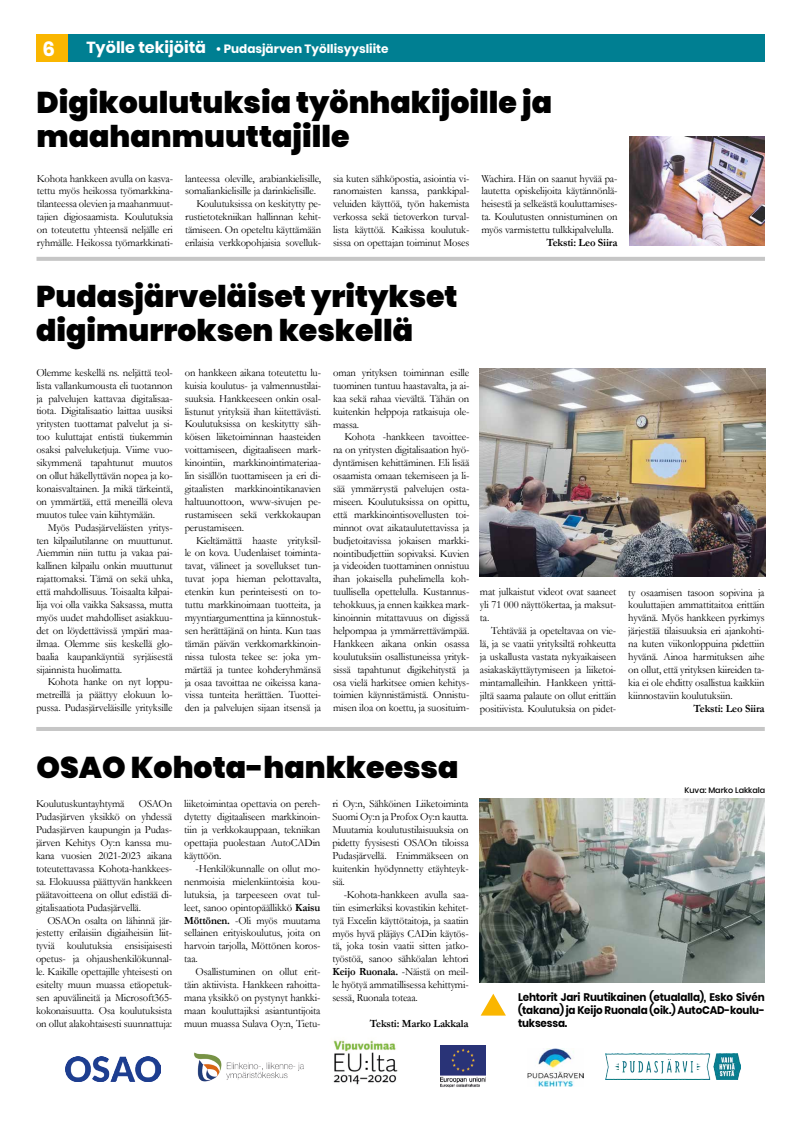
<style>
.page{position:relative;width:794px;height:1134px;background:#fff}
.page>*{position:absolute;margin:0;border:0;box-sizing:border-box;transform-origin:0 0}
.t1{font:900 30px/34px "Poppins";color:#000}
.t2{font:700 20px "Poppins";color:#fff}
.t3{font:700 12px "Poppins";color:#fff}
.t4{font:11px/12.9px "Garamond";letter-spacing:-.015em;color:#000;text-align:justify}
.t5{font:700 11px/13px "Poppins";letter-spacing:-.015em;color:#000;text-align:justify;scale:.94 1}
.t6{font:700 11px "Garamond";letter-spacing:-.015em;color:#000}
.t7{font:500 8px "Poppins";color:#000}
.s1{font-size:16px}
.s2{font-weight:700}
</style>
<div class="page">
<div style="left:67px;top:35px;width:697px;height:27px;background:#007f92"></div>
<div style="left:36px;top:35px;width:32px;height:27px;background:#fab600"></div>
<img style="left:441px;top:1046px;width:44px;height:42px">
<img style="left:528px;top:1048px;width:55px;height:39px">
<img style="left:194px;top:1052px;width:110px;height:30px">
<img style="left:66px;top:1056px;width:95px;height:25px">
<img style="left:605px;top:1054px;width:136px;height:25px">
<img style="left:333px;top:1040px;width:65px;height:45px">
<img style="left:629px;top:136px;width:135px;height:109px">
<hr style="left:36px;top:727px;width:729px;height:4px;background:#c6c6c6">
<img style="left:480px;top:799px;width:284px;height:183px">
<svg style="left:481px;top:994px;width:25px;height:21px"></svg>
<hr style="left:37px;top:257px;width:728px;height:4px;background:#c6c6c6">
<img style="left:480px;top:369px;width:285px;height:207px">
<h2 class="t2" style="left:43px;top:37px;width:14px">6</h2>
<p class="t3" style="left:86px;top:41px;width:304px"><span class="s1">Työlle tekijöitä</span> • Pudasjärven Työllisyysliite</p>
<h1 class="t1" style="left:36px;top:86px;width:517px">Digikoulutuksia työnhakijoille ja maahanmuuttajille</h1>
<p class="t4" style="left:37px;top:171px;width:138px">Kohota hankkeen avulla on kasva&shy;tettu myös heikossa työmarkkina&shy;tilanteessa olevien ja maahanmuut&shy;tajien digiosaamista. Koulutuksia on toteutettu yhteensä neljälle eri ryhmälle. Heikossa työmarkkinati-</p>
<p class="t4" style="left:185px;top:171px;width:138px">lanteessa oleville, arabiankielisille,</p>
<p class="t4" style="left:185px;top:184px;width:132px">somaliankielisille ja darinkielisille.</p>
<p class="t4" style="left:196px;top:197px;width:126px">Koulutuksissa on keskitytty pe-</p>
<p class="t4" style="left:185px;top:210px;width:138px">rustietotekniikan hallinnan kehit-</p>
<p class="t4" style="left:185px;top:223px;width:138px">tämiseen. On opeteltu käyttämään</p>
<p class="t4" style="left:185px;top:236px;width:138px">erilaisia verkkopohjaisia sovelluk-</p>
<p class="t4" style="left:333px;top:171px;width:138px">sia kuten sähköpostia, asiointia vi&shy;ranomaisten kanssa, pankkipal&shy;veluiden käyttöä, työn hakemista verkossa sekä tietoverkon turval&shy;lista käyttöä. Kaikissa koulutuk&shy;sissa on opettajan toiminut Moses</p>
<p class="t4" style="left:481px;top:171px;width:138px">Wachira. Hän on saanut hyvää pa&shy;lautetta opiskelijoita käytännönlä&shy;heisestä ja selkeästä kouluttamises&shy;ta. Koulutusten onnistuminen on myös varmistettu tulkkipalvelulla.</p>
<p class="t6" style="left:546px;top:235px;width:73px">Teksti: Leo Siira</p>
<h1 class="t1" style="left:36px;top:280px;width:423px">Pudasjärveläiset yritykset digimurroksen keskellä</h1>
<p class="t4" style="left:36px;top:366px;width:138px">Olemme keskellä ns. neljättä teol&shy;lista vallankumousta eli tuotannon ja palvelujen kattavaa digitalisaa&shy;tiota. Digitalisaatio laittaa uusiksi yritysten tuottamat palvelut ja si&shy;too kuluttajat entistä tiukemmin osaksi palveluketjuja. Viime vuo&shy;sikymmenä tapahtunut muutos on ollut häkellyttävän nopea ja ko&shy;konaisvaltainen. Ja mikä tärkeintä, on ymmärtää, että meneillä oleva muutos tulee vain kiihtymään.</p>
<p class="t4" style="left:36px;top:520px;width:138px;text-indent:11px">Myös Pudasjärveläisten yritys&shy;ten kilpailutilanne on muuttunut.<br>Aiemmin niin tuttu ja vakaa pai&shy;kallinen kilpailu onkin muuttunut rajattomaksi. Tämä on sekä uhka, että mahdollisuus. Toisaalta kilpai&shy;lija voi olla vaikka Saksassa, mutta myös uudet mahdolliset asiakkuu&shy;det on löydettävissä ympäri maa&shy;ilmaa. Olemme siis keskellä glo&shy;baalia kaupankäyntiä syrjäisestä sijainnista huolimatta.</p>
<p class="t4" style="left:36px;top:675px;width:138px;text-indent:11px">Kohota hanke on nyt loppu&shy;metreillä ja päättyy elokuun lo&shy;pussa. Pudasjärveläisille yrityksille</p>
<p class="t4" style="left:185px;top:366px;width:138px">on hankkeen aikana toteutettu lu&shy;kuisia koulutus- ja valmennustilai&shy;suuksia. Hankkeeseen onkin osal&shy;listunut yrityksiä ihan kiitettävästi.<br>Koulutuksissa on keskitytty säh&shy;köisen liiketoiminnan haasteiden voittamiseen, digitaaliseen mark&shy;kinointiin, markkinointimateriaa&shy;lin sisällön tuottamiseen ja eri di&shy;gitaalisten markkinointikanavien haltuunottoon, www-sivujen pe&shy;rustamiseen sekä verkkokaupan perustamiseen.</p>
<p class="t4" style="left:185px;top:533px;width:138px;text-indent:11px">Kieltämättä haaste yrityksil&shy;le on kova. Uudenlaiset toiminta&shy;tavat, välineet ja sovellukset tun&shy;tuvat jopa hieman pelottavalta, etenkin kun perinteisesti on to&shy;tuttu markkinoimaan tuotteita, ja myyntiargumenttina ja kiinnostuk&shy;sen herättäjänä on hinta. Kun taas tämän päivän verkkomarkkinoin&shy;nissa tulosta tekee se: joka ym&shy;märtää ja tuntee kohderyhmänsä ja osaa tavoittaa ne oikeissa kana&shy;vissa tunteita herättäen. Tuottei&shy;den ja palvelujen sijaan itsensä ja</p>
<p class="t4" style="left:333px;top:366px;width:138px">oman yrityksen toiminnan esille tuominen tuntuu haastavalta, ja ai&shy;kaa sekä rahaa vievältä. Tähän on kuitenkin helppoja ratkaisuja ole&shy;massa.</p>
<p class="t4" style="left:333px;top:430px;width:138px;text-indent:11px">Kohota -hankkeen tavoittee&shy;na on yritysten digitalisaation hyö&shy;dyntämisen kehittäminen. Eli lisää osaamista omaan tekemiseen ja li&shy;sää ymmärrystä palvelujen osta&shy;miseen. Koulutuksissa on opittu, että markkinointisovellusten toi&shy;minnot ovat aikataulutettavissa ja budjetoitavissa jokaisen markki&shy;nointibudjettiin sopivaksi. Kuvien ja videoiden tuottaminen onnistuu ihan jokaisella puhelimella koh&shy;tuullisella opettelulla. Kustannus&shy;tehokkuus, ja ennen kaikkea mark&shy;kinoinnin mitattavuus on digissä helpompaa ja ymmärrettävämpää.<br>Hankkeen aikana onkin osassa koulutuksiin osallistuneissa yrityk&shy;sissä tapahtunut digikehitystä ja osa vielä harkitsee omien kehitys&shy;toimien käynnistämistä. Onnistu&shy;misen iloa on koettu, ja suosituim-</p>
<p class="t4" style="left:480px;top:585px;width:138px">mat julkaistut videot ovat saaneet yli 71 000 näyttökertaa, ja maksut&shy;ta.</p>
<p class="t4" style="left:480px;top:624px;width:138px;text-indent:11px">Tehtävää ja opeteltavaa on vie&shy;lä, ja se vaatii yrityksiltä rohkeutta ja uskallusta vastata nykyaikaiseen asiakaskäyttäytymiseen ja liiketoi&shy;mintamalleihin. Hankkeen yrittä&shy;jiltä saama palaute on ollut erittäin positiivista. Koulutuksia on pidet-</p>
<p class="t4" style="left:628px;top:585px;width:138px">ty osaamisen tasoon sopivina ja kouluttajien ammattitaitoa erittäin hyvänä. Myös hankkeen pyrkimys järjestää tilaisuuksia eri ajankohti&shy;na kuten viikonloppuina pidettiin hyvänä. Ainoa harmituksen aihe on ollut, että yrityksen kiireiden ta&shy;kia ei ole ehditty osallistua kaikkiin kiinnostaviin koulutuksiin.</p>
<p class="t6" style="left:693px;top:701px;width:73px">Teksti: Leo Siira</p>
<h1 class="t1" style="left:37px;top:751px;width:423px">OSAO Kohota-hankkeessa</h1>
<p class="t4" style="left:36px;top:797px;width:90px">Koulutuskuntayhtymä</p>
<p class="t4" style="left:36px;top:797px;width:138px;text-indent:103px">OSAOn Pudasjärven yksikkö on yhdessä Pudasjärven kaupungin ja Pudas&shy;järven Kehitys Oy:n kanssa mu&shy;kana vuosien 2021-2023 aikana toteutettavassa Kohota-hankkees&shy;sa. Elokuussa päättyvän hankkeen päätavoitteena on ollut edistää di&shy;gitalisaatiota Pudasjärvellä.</p>
<p class="t4" style="left:36px;top:913px;width:138px;text-indent:11px">OSAOn osalta on lähinnä jär&shy;jestetty erilaisiin digiaiheisiin liit&shy;tyviä koulutuksia ensisijaisesti opetus- ja ohjaushenkilökunnal&shy;le. Kaikille opettajille yhteisesti on esitelty muun muassa etäopetuk&shy;sen apuvälineitä ja Microsoft365- kokonaisuutta. Osa koulutuksista on ollut alakohtaisesti suunnattuja:</p>
<p class="t4" style="left:184px;top:797px;width:138px">liiketoimintaa opettavia on pereh&shy;dytetty digitaaliseen markkinoin&shy;tiin ja verkkokauppaan, tekniikan opettajia puolestaan AutoCADin käyttöön.</p>
<p class="t4" style="left:184px;top:862px;width:138px;text-indent:11px">-Henkilökunnalle on ollut mo&shy;nenmoisia mielenkiintoisia kou&shy;lutuksia, ja tarpeeseen ovat tul&shy;leet, sanoo opintopäällikkö <span class="s2">Kaisu Möttönen.</span> -Oli myös muutama sellainen erityiskoulutus, joita on harvoin tarjolla, Möttönen koros&shy;taa.</p>
<p class="t4" style="left:184px;top:965px;width:138px;text-indent:11px">Osallistuminen on ollut erit&shy;täin aktiivista. Hankkeen rahoitta&shy;mana yksikkö on pystynyt hankki&shy;maan kouluttajiksi asiantuntijoita muun muassa Sulava Oy:n, Tietu-</p>
<p class="t4" style="left:332px;top:797px;width:138px">ri Oy:n, Sähköinen Liiketoiminta Suomi Oy:n ja Profox Oy:n kautta.<br>Muutamia koulutustilaisuuksia on pidetty fyysisesti OSAOn tiloissa Pudasjärvellä. Enimmäkseen on kuitenkin hyödynnetty etäyhteyk&shy;siä.</p>
<p class="t4" style="left:332px;top:887px;width:138px;text-indent:11px">-Kohota-hankkeen avulla saa&shy;tiin esimerkiksi kovastikin kehitet&shy;tyä Excelin käyttötaitoja, ja saatiin myös hyvä pläjäys CADin käytös&shy;tä, joka tosin vaatii sitten jatko&shy;työstöä, sanoo sähköalan lehtori <span class="s2">Keijo Ruonala.</span> -Näistä on meil&shy;le hyötyä ammatillisessa kehittymi&shy;sessä, Ruonala toteaa.</p>
<p class="t6" style="left:370px;top:1016px;width:100px">Teksti: Marko Lakkala</p>
<p class="t7" style="left:684px;top:786px;width:82px">Kuva: Marko Lakkala</p>
<p class="t5" style="left:518px;top:991px;width:264px">Lehtorit Jari Ruutikainen (etualalla), Esko Sivén (takana) ja Keijo Ruonala (oik.) AutoCAD-koulu&shy;tuksessa.</p>
</div>
